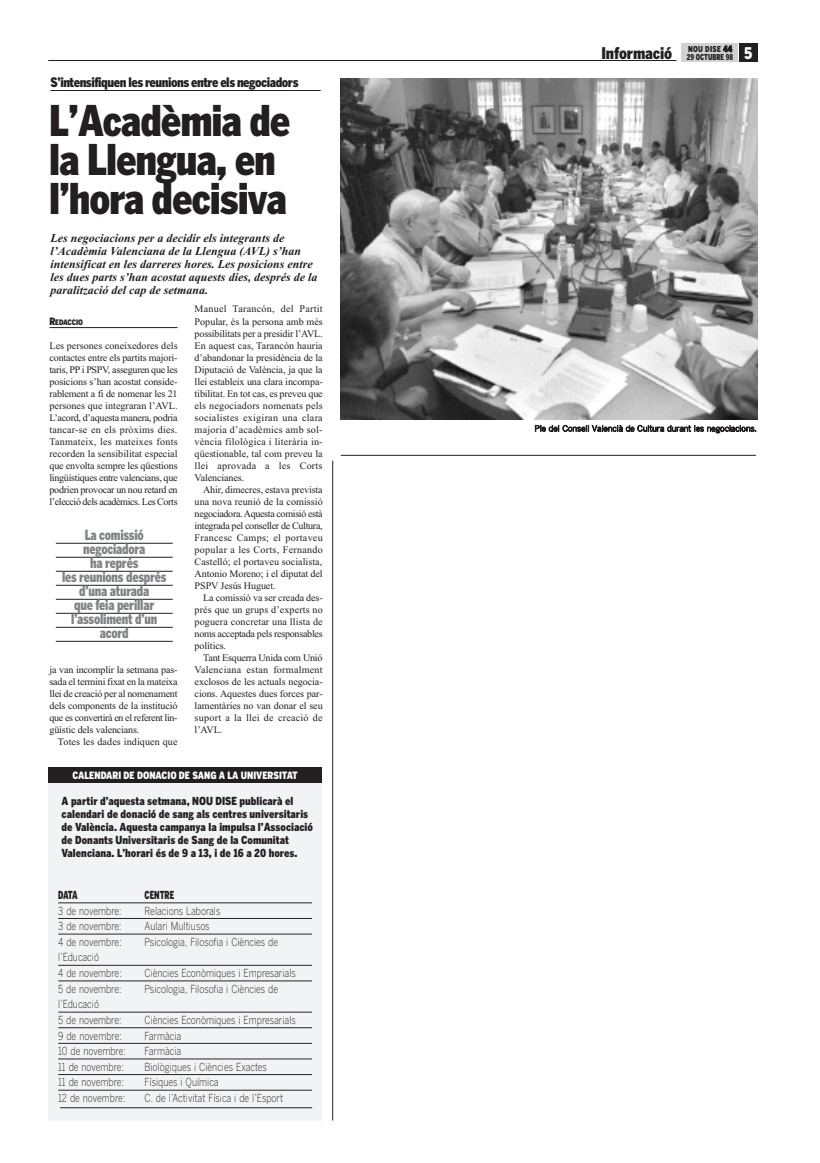
<style>
.page{position:relative;width:820px;height:1163px;background:#fff}
.page>*{position:absolute;margin:0;border:0;box-sizing:border-box;transform-origin:0 0}
.t1{font:900 42px/39px "Benton Gothic Cond";letter-spacing:-.03em;color:#231f20}
.t2{font:900 16px "Benton Gothic Cond";letter-spacing:-.01em;color:#231f20}
.t3{font:900 16px "Benton Gothic Cond";color:#fff}
.t4{font:900 14px/14px "Benton Gothic Cond";letter-spacing:-.015em;color:#808285;text-align:center;scale:.9 1}
.t5{font:900 13px "Benton Gothic Cond";letter-spacing:-.035em;color:#231f20}
.t6{font:italic 700 12px/13px "Times New Roman";color:#231f20}
.t7{font:300 11px/15.6px "Benton Gothic";color:#231f20;scale:.8 1}
.t8{font:900 11px/13px "Benton Gothic Cond";color:#231f20}
.t9{font:900 11px "Benton Gothic Cond";color:#231f20;scale:.8 1}
.t10{font:10px/12px "Times New Roman";letter-spacing:-.01em;color:#231f20;text-align:justify}
.t11{font:900 10px "Benton Gothic Cond";color:#fff}
.t12{font:10px "Times New Roman";letter-spacing:.01em;color:#231f20}
.t13{font:900 8.1px/8px "Benton Gothic Cond";color:#231f20;scale:.94 1}
.t14{font:300 8px "Benton Gothic";color:#231f20}
.t15{font:900 7.5px "Benton Gothic Cond";letter-spacing:-.015em;color:#231f20}
.s1{font-size:10px}
</style>
<div class="page">
<div style="left:739px;top:43px;width:18px;height:18px;background:#231f20"></div>
<div style="left:681px;top:43px;width:56px;height:19px;background:#d1d2d4"></div>
<hr style="left:48px;top:60px;width:628px;height:1px;background:#231f20">
<hr style="left:49px;top:327px;width:128px;height:1px;background:#231f20">
<hr style="left:50px;top:90px;width:270px;height:1px;background:#231f20">
<img style="left:340px;top:79px;width:417px;height:341px">
<hr style="left:56px;top:543px;width:117px;height:1px;background:#231f20">
<hr style="left:56px;top:557px;width:117px;height:1px;background:#231f20">
<hr style="left:56px;top:571px;width:117px;height:1px;background:#231f20">
<hr style="left:56px;top:585px;width:117px;height:1px;background:#231f20">
<hr style="left:56px;top:599px;width:117px;height:1px;background:#231f20">
<hr style="left:56px;top:613px;width:117px;height:1px;background:#231f20">
<hr style="left:56px;top:627px;width:117px;height:1px;background:#231f20">
<hr style="left:56px;top:641px;width:117px;height:1px;background:#231f20">
<hr style="left:332px;top:460px;width:1px;height:660px;background:#231f20">
<div style="left:48px;top:783px;width:274px;height:337px;background:#f2f3f4"></div>
<hr style="left:58px;top:902px;width:254px;height:1px;background:#231f20">
<hr style="left:58px;top:917px;width:254px;height:1px;background:#fff">
<hr style="left:58px;top:918px;width:254px;height:1px;background:#231f20">
<hr style="left:58px;top:933px;width:254px;height:1px;background:#231f20">
<hr style="left:58px;top:964px;width:254px;height:1px;background:#231f20">
<hr style="left:58px;top:980px;width:254px;height:1px;background:#231f20">
<hr style="left:58px;top:1011px;width:254px;height:1px;background:#231f20">
<hr style="left:58px;top:1026px;width:254px;height:1px;background:#fff">
<hr style="left:58px;top:1027px;width:254px;height:1px;background:#231f20">
<hr style="left:58px;top:1042px;width:254px;height:1px;background:#231f20">
<hr style="left:58px;top:1058px;width:254px;height:1px;background:#231f20">
<hr style="left:58px;top:1073px;width:254px;height:1px;background:#fff">
<hr style="left:58px;top:1074px;width:254px;height:1px;background:#231f20">
<hr style="left:58px;top:1089px;width:254px;height:1px;background:#231f20">
<div style="left:48px;top:767px;width:274px;height:15px;background:#231f20"></div>
<hr style="left:340px;top:455px;width:415px;height:1px;background:#231f20">
<hr style="left:60px;top:1107px;width:252px;height:1px;background:#231f20">
<h3 class="t5" style="left:50px;top:75px;width:249px">S’intensifiquen les reunions entre els negociadors</h3>
<h1 class="t1" style="left:49px;top:102px;width:243px">L’Acadèmia de la Llengua, en l’hora decisiva</h1>
<p class="t6" style="left:50px;top:231px;width:268px">Les negociacions per a decidir els integrants de l’Acadèmia Valenciana de la Llengua (AVL) s’han intensificat en les darreres hores. Les posicions entre les dues parts s’han acostat aquests dies, després de la paralització del cap de setmana.</p>
<p class="t15" style="left:49px;top:317px;width:35px"><span class="s1">R</span>EDACCIO</p>
<p class="t10" style="left:49px;top:339px;width:130px">Les persones coneixedores dels contactes entre els partits majori&shy;taris, PP i PSPV, asseguren que les posicions s’han acostat conside&shy;rablement a fi de nomenar les 21 persones que integraran l’AVL.<br>L’acord, d’aquesta manera, podria tancar-se en els pròxims dies.<br>Tanmateix, les mateixes fonts recorden la sensibilitat especial que envolta sempre les qüestions lingüístiques entre valencians, que podrien provocar un nou retard en l’elecció dels acadèmics. Les Corts</p>
<h3 class="t4" style="left:62px;top:528px;width:118px">La comissió negociadora<br>ha représ<br>les reunions després d’una aturada<br>que feia perillar l’assoliment d’un acord</h3>
<p class="t10" style="left:49px;top:663px;width:130px">ja van incomplir la setmana pas&shy;sada el termini fixat en la mateixa llei de creació per al nomenament dels components de la institució que es convertirà en el referent lin&shy;güístic dels valencians.</p>
<p class="t12" style="left:58px;top:735px;width:121px">Totes les dades indiquen que</p>
<p class="t10" style="left:194px;top:303px;width:130px">Manuel Tarancón, del Partit Popular, és la persona amb més possibilitats per a presidir l’AVL.<br>En aquest cas, Tarancón hauria d’abandonar la presidència de la Diputació de València, ja que la llei estableix una clara incompa&shy;tibilitat. En tot cas, es preveu que els negociadors nomenats pels socialistes exigiran una clara majoria d’acadèmics amb sol&shy;vència filològica i literària in&shy;qüestionable, tal com preveu la llei aprovada a les Corts Valencianes.</p>
<p class="t10" style="left:194px;top:483px;width:130px;text-indent:9px">Ahir, dimecres, estava prevista una nova reunió de la comissió negociadora.Aquesta comisió està integrada pel conseller de Cultura, Francesc Camps; el portaveu popular a les Corts, Fernando Castelló; el portaveu socialista, Antonio Moreno; i el diputat del PSPV Jesús Huguet.</p>
<p class="t10" style="left:194px;top:591px;width:130px;text-indent:9px">La comissió va ser creada des&shy;prés que un grups d’experts no poguera concretar una llista de noms acceptada pels responsables polítics.</p>
<p class="t10" style="left:194px;top:651px;width:130px;text-indent:9px">Tant Esquerra Unida com Unió Valenciana estan formalment exclosos de les actuals negocia&shy;cions. Aquestes dues forces par&shy;lamentàries no van donar el seu suport a la llei de creació de l’AVL.</p>
<p class="t11" style="left:72px;top:769px;width:226px">CALENDARI DE DONACIO DE SANG A LA UNIVERSITAT</p>
<p class="t8" style="left:62px;top:794px;width:253px">A partir d’aquesta setmana, NOU DISE publicarà el calendari de donació de sang als centres universitaris de València. Aquesta campanya la impulsa l’Associació de Donants Universitaris de Sang de la Comunitat Valenciana. L’horari és de 9 a 13, i de 16 a 20 hores.</p>
<p class="t9" style="left:58px;top:888px;width:26px">DATA</p>
<p class="t9" style="left:144px;top:888px;width:39px">CENTRE</p>
<p class="t7" style="left:58px;top:902px;width:81px">3 de novembre:</p>
<p class="t7" style="left:144px;top:902px;width:96px">Relacions Laborals</p>
<p class="t7" style="left:58px;top:918px;width:81px">3 de novembre:</p>
<p class="t7" style="left:144px;top:918px;width:83px">Aulari Multiusos</p>
<p class="t7" style="left:58px;top:934px;width:81px">4 de novembre:</p>
<p class="t7" style="left:144px;top:934px;width:168px">Psicologia, Filosofia i Ciències de</p>
<p class="t7" style="left:58px;top:949px;width:81px">l’Educació<br>4 de novembre:</p>
<p class="t7" style="left:144px;top:965px;width:190px">Ciències Econòmiques i Empresarials</p>
<p class="t7" style="left:58px;top:980px;width:81px">5 de novembre:</p>
<p class="t7" style="left:144px;top:980px;width:168px">Psicologia, Filosofia i Ciències de</p>
<p class="t7" style="left:58px;top:996px;width:81px">l’Educació<br>5 de novembre:</p>
<p class="t7" style="left:144px;top:1012px;width:190px">Ciències Econòmiques i Empresarials</p>
<p class="t7" style="left:58px;top:1027px;width:81px">9 de novembre:</p>
<p class="t7" style="left:144px;top:1027px;width:47px">Farmàcia</p>
<p class="t7" style="left:58px;top:1043px;width:86px">10 de novembre:</p>
<p class="t7" style="left:144px;top:1043px;width:47px">Farmàcia</p>
<p class="t7" style="left:58px;top:1058px;width:84px">11 de novembre:</p>
<p class="t7" style="left:144px;top:1058px;width:154px">Biològiques i Ciències Exactes</p>
<p class="t7" style="left:58px;top:1074px;width:84px">11 de novembre:</p>
<p class="t7" style="left:144px;top:1074px;width:94px">Físiques i Química</p>
<p class="t7" style="left:58px;top:1090px;width:85px">12 de novembre:</p>
<p class="t7" style="left:144px;top:1090px;width:175px">C. de l’Activitat Física i de l’Esport</p>
<p class="t13" style="left:686px;top:45px;width:51px">NOU DISE 44<br>29 OCTUBRE 98</p>
<h2 class="t2" style="left:601px;top:44px;width:72px">Informació</h2>
<h2 class="t3" style="left:744px;top:44px;width:10px">5</h2>
<p class="t14" style="left:534px;top:424px;width:223px">Ple del Consell Valencià de Cultura durant les negociacions.</p>
</div>
